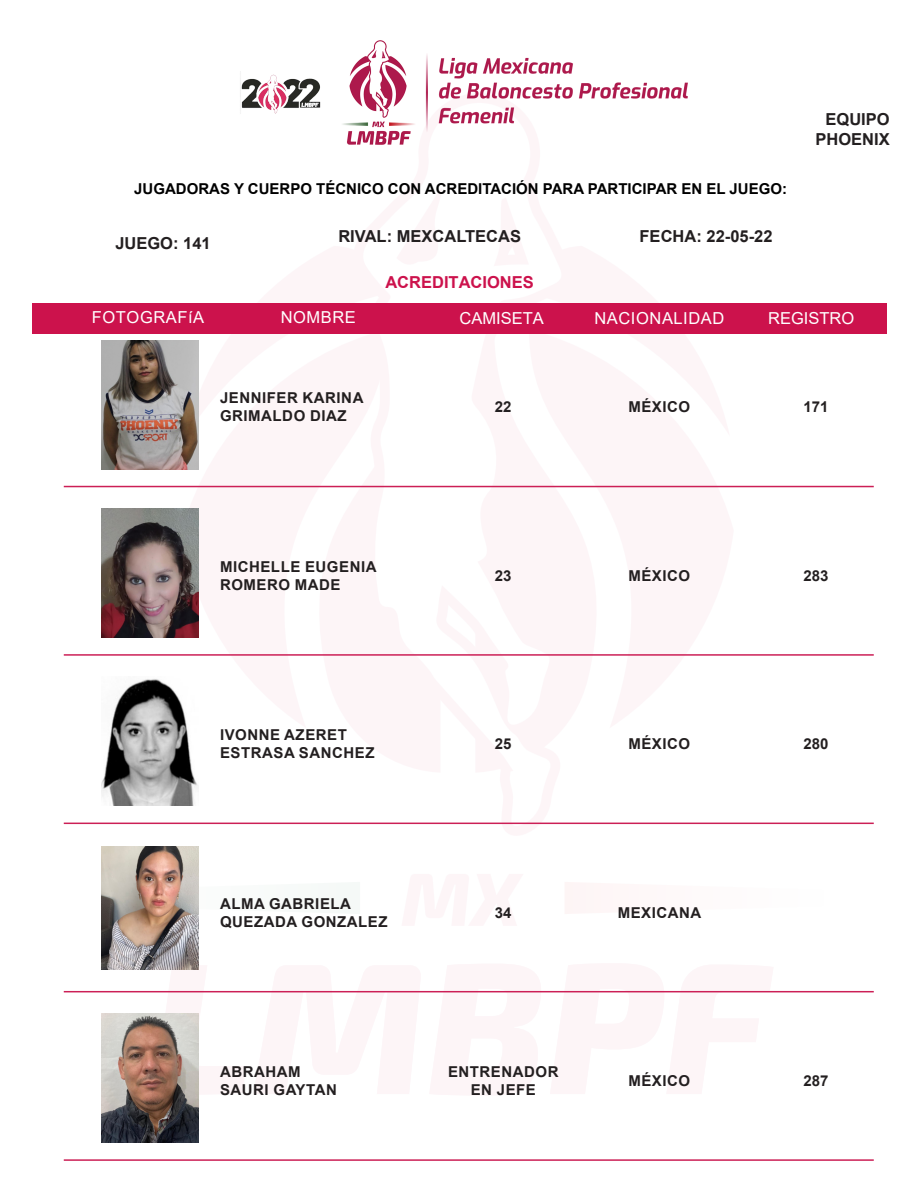
<style>
.page{position:relative;width:918px;height:1188px;background:#fff}
.page>*{position:absolute;margin:0;border:0;box-sizing:border-box;transform-origin:0 0}
.t1{font:700 16.5px/19.8px "Arial";color:#231f20;text-align:right}
.t2{font:16.5px "Arial";letter-spacing:.035em;color:#fff}
.t3{font:16.5px "Arial";color:#fff}
.t4{font:700 16.5px "Arial";color:#cc124c}
.t5{font:700 15px/18px "Arial";letter-spacing:.035em;color:#231f20}
.t6{font:700 15px "Arial";color:#000}
</style>
<div class="page">
<svg style="left:146px;top:953px;width:639px;height:153px"></svg>
<svg style="left:101px;top:871px;width:98px;height:54px"></svg>
<svg style="left:360px;top:485px;width:204px;height:340px"></svg>
<div style="left:33px;top:303px;width:854px;height:31px;background:#cc124c"></div>
<img style="left:240px;top:40px;width:447px;height:105px">
<img style="left:102px;top:340px;width:96px;height:129px">
<hr style="left:64px;top:486px;width:810px;height:1px;background:#cc1f56">
<img style="left:102px;top:509px;width:96px;height:129px">
<hr style="left:64px;top:654px;width:810px;height:2px;background:#cc1f56">
<img style="left:102px;top:679px;width:96px;height:127px">
<hr style="left:64px;top:823px;width:810px;height:1px;background:#cc1f56">
<img style="left:102px;top:847px;width:96px;height:122px">
<hr style="left:64px;top:991px;width:810px;height:1px;background:#cc1f56">
<img style="left:102px;top:1014px;width:96px;height:129px">
<hr style="left:64px;top:1159px;width:810px;height:2px;background:#cc1f56">
<p class="t6" style="left:134px;top:178px;width:654px">JUGADORAS Y CUERPO TÉCNICO CON ACREDITACIÓN PARA PARTICIPAR EN EL JUEGO:</p>
<p class="t1" style="left:115px;top:233px;width:97px">JUEGO: 141</p>
<p class="t1" style="left:338px;top:227px;width:184px">RIVAL: MEXCALTECAS</p>
<p class="t1" style="left:640px;top:227px;width:134px">FECHA: 22-05-22</p>
<p class="t4" style="left:385px;top:271px;width:150px">ACREDITACIONES</p>
<p class="t1" style="left:815px;top:110px;width:76px">EQUIPO<br>PHOENIX</p>
<p class="t2" style="left:92px;top:306px;width:114px">FOTOGRAFíA</p>
<p class="t2" style="left:281px;top:306px;width:77px">NOMBRE</p>
<p class="t3" style="left:460px;top:307px;width:86px">CAMISETA</p>
<p class="t3" style="left:768px;top:307px;width:88px">REGISTRO</p>
<p class="t2" style="left:594px;top:307px;width:131px">NACIONALIDAD</p>
<p class="t5" style="left:220px;top:389px;width:145px">JENNIFER KARINA</p>
<p class="t5" style="left:220px;top:407px;width:128px">GRIMALDO DIAZ</p>
<p class="t5" style="left:211px;top:390px;width:182px">&lt;&lt;NOMBRE COMPLETO (APELLIDOS)&gt;&gt;</p>
<p class="t5" style="left:220px;top:558px;width:158px">MICHELLE EUGENIA</p>
<p class="t5" style="left:220px;top:576px;width:122px">ROMERO MADE</p>
<p class="t5" style="left:220px;top:726px;width:128px">IVONNE AZERET</p>
<p class="t5" style="left:220px;top:744px;width:156px">ESTRASA SANCHEZ</p>
<p class="t5" style="left:220px;top:894px;width:133px">ALMA GABRIELA</p>
<p class="t5" style="left:220px;top:912px;width:169px">QUEZADA GONZALEZ</p>
<p class="t5" style="left:220px;top:1063px;width:82px">ABRAHAM</p>
<p class="t5" style="left:220px;top:1081px;width:118px">SAURI GAYTAN</p>
<p class="t5" style="left:495px;top:398px;width:18px">22</p>
<p class="t5" style="left:628px;top:398px;width:63px">MÉXICO</p>
<p class="t5" style="left:804px;top:398px;width:27px">171</p>
<p class="t5" style="left:495px;top:567px;width:18px">23</p>
<p class="t5" style="left:628px;top:567px;width:63px">MÉXICO</p>
<p class="t5" style="left:804px;top:567px;width:27px">283</p>
<p class="t5" style="left:495px;top:735px;width:18px">25</p>
<p class="t5" style="left:628px;top:735px;width:63px">MÉXICO</p>
<p class="t5" style="left:804px;top:735px;width:27px">280</p>
<p class="t5" style="left:495px;top:903px;width:18px">34</p>
<p class="t5" style="left:618px;top:903px;width:85px">MEXICANA</p>
<p class="t5" style="left:448px;top:1063px;width:112px;text-align:center">ENTRENADOR<br>EN JEFE</p>
<p class="t5" style="left:628px;top:1072px;width:63px">MÉXICO</p>
<p class="t5" style="left:804px;top:1072px;width:27px">287</p>
</div>
